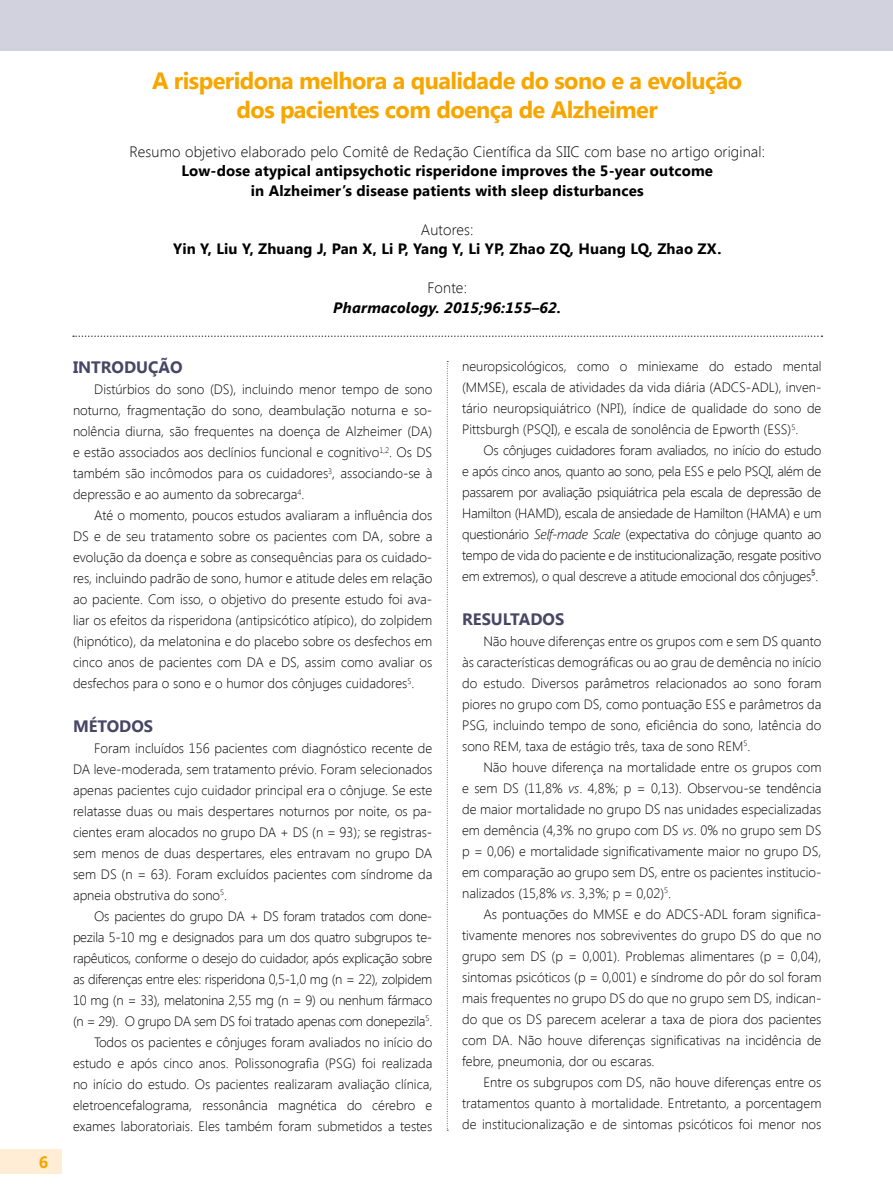
<style>
.page{position:relative;width:893px;height:1191px;background:#fff}
.page>*{position:absolute;margin:0;border:0;box-sizing:border-box;transform-origin:0 0}
.t1{font:700 23.55px/28.2px "Segoe UI";letter-spacing:-.025em;color:#f7a600;text-align:center}
.t2{font:700 16.5px "Segoe UI";color:#484665}
.t3{font:700 16.5px "Segoe UI";color:#f7a600}
.t4{font:700 15px/19.5px "Segoe UI";letter-spacing:.01em;color:#000;text-align:center}
.t5{font:300 15px "Segoe UI";letter-spacing:.01em;color:#000}
.t6{font:italic 700 15px "Segoe UI";letter-spacing:.01em;color:#000}
.t7{font:300 13.5px/21px "Segoe UI";color:#000;text-align:justify}
.t8{font:300 13.5px/21px "Segoe UI";letter-spacing:-.02em;color:#000;text-align:right}
.s1{font-style:italic}
</style>
<div class="page">
<div style="left:0;top:0;width:893px;height:51px;background:#d2d2df"></div>
<div style="left:0;top:1149px;width:62px;height:24px;background:#ffeed5"></div>
<svg style="left:73px;top:335px;width:749px;height:2px"></svg>
<svg style="left:447px;top:361px;width:1px;height:769px"></svg>
<p class="t3" style="left:39px;top:1149px;width:11px">6</p>
<h1 class="t1" style="left:152px;top:66px;width:592px">A risperidona melhora a qualidade do sono e a evolução dos pacientes com doença de Alzheimer</h1>
<p class="t5" style="left:129px;top:141px;width:637px">Resumo objetivo elaborado pelo Comitê de Redação Científica da SIIC com base no artigo original:</p>
<p class="t4" style="left:181px;top:160px;width:533px">Low-dose atypical antipsychotic risperidone improves the 5-year outcome in Alzheimer’s disease patients with sleep disturbances</p>
<p class="t5" style="left:421px;top:219px;width:54px">Autores:</p>
<p class="t4" style="left:173px;top:238px;width:550px">Yin Y, Liu Y, Zhuang J, Pan X, Li P, Yang Y, Li YP, Zhao ZQ, Huang LQ, Zhao ZX.</p>
<p class="t5" style="left:427px;top:278px;width:41px">Fonte:</p>
<p class="t6" style="left:333px;top:297px;width:229px">Pharmacology. 2015;96:155–62.</p>
<p class="t2" style="left:73px;top:355px;width:111px">INTRODUÇÃO</p>
<p class="t7" style="left:73px;top:378px;width:361px;text-indent:21px">Distúrbios do sono (DS), incluindo menor tempo de sono noturno, fragmentação do sono, deambulação noturna e so&shy;nolência diurna, são frequentes na doença de Alzheimer (DA) e estão associados aos declínios funcional e cognitivo<sup>1,2</sup>. Os DS também são incômodos para os cuidadores<sup>3</sup>, associando-se à depressão e ao aumento da sobrecarga<sup>4</sup>.</p>
<p class="t7" style="left:73px;top:504px;width:361px;text-indent:21px">Até o momento, poucos estudos avaliaram a influência dos DS e de seu tratamento sobre os pacientes com DA, sobre a evolução da doença e sobre as consequências para os cuidado&shy;res, incluindo padrão de sono, humor e atitude deles em relação ao paciente. Com isso, o objetivo do presente estudo foi ava&shy;liar os efeitos da risperidona (antipsicótico atípico), do zolpidem (hipnótico), da melatonina e do placebo sobre os desfechos em cinco anos de pacientes com DA e DS, assim como avaliar os desfechos para o sono e o humor dos cônjuges cuidadores<sup>5</sup>.</p>
<p class="t2" style="left:73px;top:714px;width:82px">MÉTODOS</p>
<p class="t7" style="left:73px;top:737px;width:361px;text-indent:21px">Foram incluídos 156 pacientes com diagnóstico recente de DA leve-moderada, sem tratamento prévio. Foram selecionados apenas pacientes cujo cuidador principal era o cônjuge. Se este relatasse duas ou mais despertares noturnos por noite, os pa&shy;cientes eram alocados no grupo DA + DS (n = 93); se registras&shy;sem menos de duas despertares, eles entravam no grupo DA sem DS (n = 63). Foram excluídos pacientes com síndrome da apneia obstrutiva do sono<sup>5</sup>.</p>
<p class="t8" style="left:73px;top:905px;width:361px">Os pacientes do grupo DA + DS foram tratados com done&shy;pezila 5-10 mg e designados para um dos quatro subgrupos te&shy;rapêuticos, conforme o desejo do cuidador, após explicação sobre as diferenças entre eles: risperidona 0,5-1,0 mg (n = 22), zolpidem 10 mg (n = 33), melatonina 2,55 mg (n = 9) ou nenhum fármaco (n = 29). O grupo DA sem DS foi tratado apenas com donepezila<sup>5</sup>.<br>Todos os pacientes e cônjuges foram avaliados no início do estudo e após cinco anos. Polissonografia (PSG) foi realizada no início do estudo. Os pacientes realizaram avaliação clínica, eletroencefalograma, ressonância magnética do cérebro e exames laboratoriais. Eles também foram submetidos a testes</p>
<p class="t7" style="left:462px;top:355px;width:361px">neuropsicológicos, como o miniexame do estado mental (MMSE), escala de atividades da vida diária (ADCS-ADL), inven&shy;tário neuropsiquiátrico (NPI), índice de qualidade do sono de Pittsburgh (PSQI), e escala de sonolência de Epworth (ESS)<sup>5</sup>.</p>
<p class="t7" style="left:462px;top:439px;width:361px;text-indent:21px">Os cônjuges cuidadores foram avaliados, no início do estudo e após cinco anos, quanto ao sono, pela ESS e pelo PSQI, além de passarem por avaliação psiquiátrica pela escala de depressão de Hamilton (HAMD), escala de ansiedade de Hamilton (HAMA) e um questionário <span class="s1">Self-made Scale</span> (expectativa do cônjuge quanto ao tempo de vida do paciente e de institucionalização, resgate positivo em extremos), o qual descreve a atitude emocional dos cônjuges⁵.</p>
<p class="t2" style="left:462px;top:607px;width:104px">RESULTADOS</p>
<p class="t7" style="left:462px;top:630px;width:361px;text-indent:21px">Não houve diferenças entre os grupos com e sem DS quanto às características demográficas ou ao grau de demência no início do estudo. Diversos parâmetros relacionados ao sono foram piores no grupo com DS, como pontuação ESS e parâmetros da PSG, incluindo tempo de sono, eficiência do sono, latência do sono REM, taxa de estágio três, taxa de sono REM<sup>5</sup>.</p>
<p class="t7" style="left:462px;top:756px;width:361px;text-indent:21px">Não houve diferença na mortalidade entre os grupos com e sem DS (11,8% <span class="s1">vs</span>. 4,8%; p = 0,13). Observou-se tendência de maior mortalidade no grupo DS nas unidades especializadas em demência (4,3% no grupo com DS <span class="s1">vs</span>. 0% no grupo sem DS p = 0,06) e mortalidade significativamente maior no grupo DS, em comparação ao grupo sem DS, entre os pacientes institucio&shy;nalizados (15,8% <span class="s1">vs</span>. 3,3%; p = 0,02)<sup>5</sup>.</p>
<p class="t7" style="left:462px;top:903px;width:361px;text-indent:21px">As pontuações do MMSE e do ADCS-ADL foram significa&shy;tivamente menores nos sobreviventes do grupo DS do que no grupo sem DS (p = 0,001). Problemas alimentares (p = 0,04), sintomas psicóticos (p = 0,001) e síndrome do pôr do sol foram mais frequentes no grupo DS do que no grupo sem DS, indican&shy;do que os DS parecem acelerar a taxa de piora dos pacientes com DA. Não houve diferenças significativas na incidência de febre, pneumonia, dor ou escaras.</p>
<p class="t7" style="left:462px;top:1071px;width:361px;text-indent:21px">Entre os subgrupos com DS, não houve diferenças entre os tratamentos quanto à mortalidade. Entretanto, a porcentagem de institucionalização e de sintomas psicóticos foi menor nos</p>
</div>
